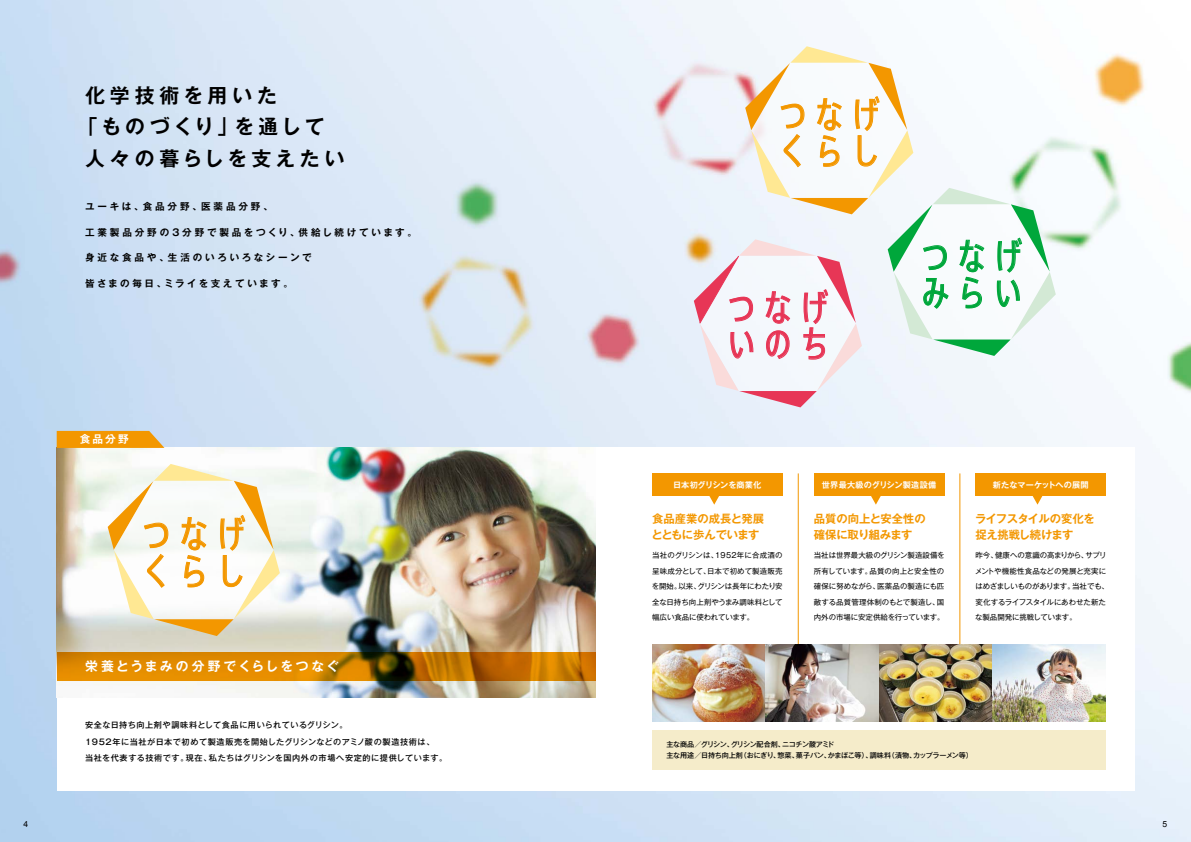
<style>
.page{position:relative;width:1191px;height:842px;background:#fff}
.page>*{position:absolute;margin:0;border:0;box-sizing:border-box;transform-origin:0 0}
.t1{font:37px/37px "SST Jp Cond Pro";color:#f39700}
.t2{font:36.2px/36.2px "SST Jp Cond Pro";color:#f39700}
.t3{font:36.2px/36.2px "SST Jp Cond Pro";color:#e73656}
.t4{font:36.2px/36.2px "SST Jp Cond Pro";color:#00a73b}
.t5{font:700 19.8px "Gothic MB101 Pro De";letter-spacing:.195em;color:#000}
.t6{font:700 19.8px "Gothic MB101 Pro De";letter-spacing:.215em;color:#000}
.t7{font:700 19.8px "Gothic MB101 Pro De";letter-spacing:.25em;color:#000}
.t8{font:700 12.8px "Gothic MB101 Pro De";letter-spacing:.18em;color:#fff}
.t9{font:700 11.3px "Gothic MB101 Pro De";letter-spacing:-.015em;color:#f39700}
.t10{font:700 11.3px "Gothic MB101 Pro De";letter-spacing:-.035em;color:#f39700}
.t11{font:700 11.3px "Gothic MB101 Pro De";letter-spacing:-.04em;color:#f39700}
.t12{font:700 11.3px "Gothic MB101 Pro De";letter-spacing:-.06em;color:#f39700}
.t13{font:700 10.6px "Gothic MB101 Pro De";color:#fff}
.t14{font:700 9.6px "Gothic MB101 Pro De";letter-spacing:.28em;color:#000}
.t15{font:700 9.6px "Gothic MB101 Pro De";letter-spacing:.255em;color:#000}
.t16{font:700 9.6px "Gothic MB101 Pro De";letter-spacing:.3em;color:#000}
.t17{font:8.5px "Arial";color:#000}
.t18{font:500 8.1px "Gothic MB101 Pro";letter-spacing:.065em;color:#000}
.t19{font:700 8.1px "Gothic MB101 Pro De";letter-spacing:.015em;color:#fff}
.t20{font:700 8.1px "Gothic MB101 Pro De";letter-spacing:-.01em;color:#fff}
.t21{font:7.4px/15.6px "Gothic MB101 Pro";letter-spacing:-.015em;color:#000;text-align:justify}
.t22{font:500 7.1px "Gothic MB101 Pro";letter-spacing:-.035em;color:#000}
.t23{font:500 7.1px "Gothic MB101 Pro";letter-spacing:-.06em;color:#000}
</style>
<div class="page">
<img style="left:0;top:0;width:1191px;height:842px">
<div style="left:57px;top:448px;width:1077px;height:343px;background:#fff"></div>
<img style="left:57px;top:448px;width:538px;height:249px">
<svg style="left:57px;top:652px;width:538px;height:28px;background:#c67900"></svg>
<svg style="left:694px;top:46px;width:361px;height:361px"></svg>
<svg style="left:108px;top:464px;width:172px;height:172px"></svg>
<div style="left:652px;top:730px;width:454px;height:40px;background:#f5ecca"></div>
<hr style="left:798px;top:473px;width:1px;height:185px;background:#f39700">
<hr style="left:959px;top:473px;width:1px;height:185px;background:#f39700">
<img style="left:652px;top:645px;width:454px;height:76px">
<div style="left:652px;top:473px;width:130px;height:23px;background:#f39700"></div>
<svg style="left:709px;top:496px;width:10px;height:9px"></svg>
<svg style="left:57px;top:431px;width:107px;height:17px;background:#f09b11"></svg>
<div style="left:814px;top:473px;width:130px;height:23px;background:#f39700"></div>
<svg style="left:871px;top:496px;width:10px;height:9px"></svg>
<div style="left:975px;top:473px;width:131px;height:23px;background:#f39700"></div>
<svg style="left:1032px;top:496px;width:11px;height:9px"></svg>
<p class="t7" style="left:85px;top:79px;width:193px">化学技術を用いた</p>
<p class="t5" style="left:78px;top:110px;width:248px">「ものづくり」を通して</p>
<p class="t6" style="left:85px;top:142px;width:261px">人々の暮らしを支えたい</p>
<p class="t16" style="left:85px;top:199px;width:189px">ユーキは、食品分野、医薬品分野、</p>
<p class="t14" style="left:85px;top:224px;width:333px">工業製品分野の３分野で製品をつくり、供給し続けています。</p>
<p class="t14" style="left:85px;top:250px;width:228px">身近な食品や、生活のいろいろなシーンで</p>
<p class="t15" style="left:85px;top:275px;width:209px">皆さまの毎日、ミライを支えています。</p>
<p class="t13" style="left:80px;top:431px;width:50px">食品分野</p>
<p class="t2" style="left:779px;top:95px;width:102px">つなげくらし</p>
<p class="t3" style="left:728px;top:288px;width:102px">つなげいのち</p>
<p class="t4" style="left:921px;top:236px;width:102px">つなげみらい</p>
<p class="t20" style="left:673px;top:478px;width:90px">日本初グリシンを商業化</p>
<p class="t19" style="left:822px;top:478px;width:116px">世界最大級のグリシン製造設備</p>
<p class="t19" style="left:992px;top:478px;width:97px">新たなマーケットへの展開</p>
<p class="t1" style="left:142px;top:514px;width:104px">つなげくらし</p>
<p class="t9" style="left:652px;top:509px;width:113px">食品産業の成長と発展</p>
<p class="t12" style="left:651px;top:525px;width:110px">とともに歩んでいます</p>
<p class="t21" style="left:652px;top:546px;width:132px">当社のグリシンは、1952年に合成酒の呈味成分として、日本で初めて製造販売を開始。以来、グリシンは長年にわたり安全な日持ち向上剤やうまみ調味料として幅広い食品に使われています。</p>
<p class="t8" style="left:85px;top:655px;width:255px">栄養とうまみの分野でくらしをつなぐ</p>
<p class="t9" style="left:814px;top:509px;width:113px">品質の向上と安全性の</p>
<p class="t10" style="left:814px;top:525px;width:100px">確保に取り組みます</p>
<p class="t21" style="left:814px;top:546px;width:132px">当社は世界最大級のグリシン製造設備を所有しています。品質の向上と安全性の確保に努めながら、医薬品の製造にも匹敵する品質管理体制のもとで製造し、国内外の市場に安定供給を行っています。</p>
<p class="t11" style="left:975px;top:509px;width:121px">ライフスタイルの変化を</p>
<p class="t10" style="left:975px;top:525px;width:100px">捉え挑戦し続けます</p>
<p class="t21" style="left:975px;top:546px;width:135px;text-align:left">昨今、健康への意識の高まりから、サプリメントや機能性食品などの発展と充実にはめざましいものがあります。当社でも、変化するライフスタイルにあわせた新たな製品開発に挑戦しています。</p>
<p class="t18" style="left:85px;top:718px;width:264px">安全な日持ち向上剤や調味料として食品に用いられているグリシン。</p>
<p class="t18" style="left:85px;top:735px;width:351px">1952年に当社が日本で初めて製造販売を開始したグリシンなどのアミノ酸の製造技術は、</p>
<p class="t18" style="left:85px;top:751px;width:364px">当社を代表する技術です。現在、私たちはグリシンを国内外の市場へ安定的に提供しています。</p>
<p class="t23" style="left:666px;top:738px;width:169px">主な商品／グリシン、グリシン配合剤、ニコチン酸アミド</p>
<p class="t22" style="left:666px;top:750px;width:308px">主な用途／日持ち向上剤（おにぎり、惣菜、菓子パン、かまぼこ等）、調味料（漬物、カップラーメン等）</p>
<p class="t17" style="left:24px;top:819px;width:6px">4</p>
<p class="t17" style="left:1162px;top:819px;width:6px">5</p>
</div>
